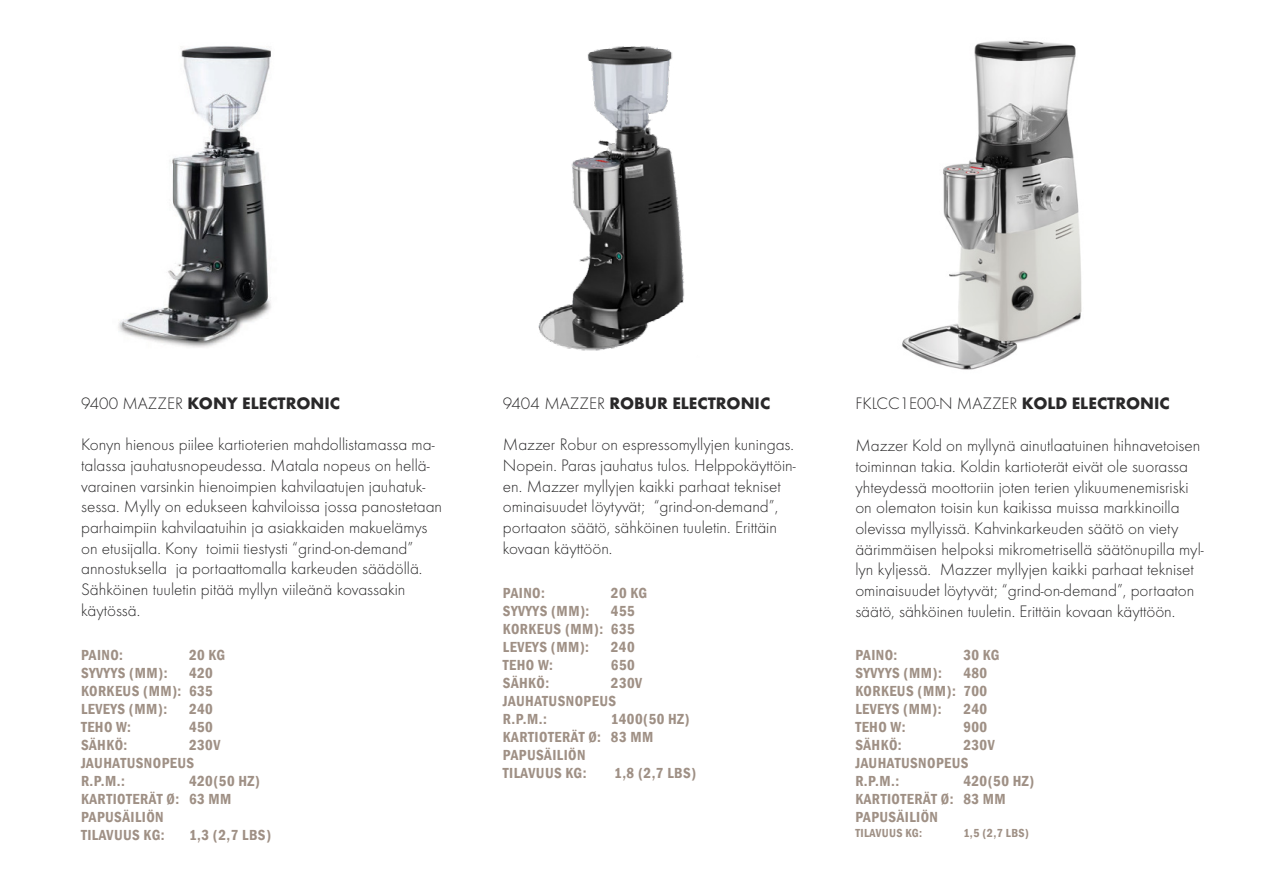
<style>
.page{position:relative;width:1263px;height:893px;background:#fff}
.page>*{position:absolute;margin:0;border:0;box-sizing:border-box;transform-origin:0 0}
.t1{font:300 17.25px/20.7px "Futura TOT";color:#292829}
.t2{font:700 17.25px "Futura TOT";color:#292829}
.t3{font:600 condensed 15px/18px "Franklin Gothic";letter-spacing:.03em;color:#9f9085}
.t4{font:600 condensed 12px "Franklin Gothic";letter-spacing:.03em;color:#9f9085}
.s1{font-weight:300}
.s2{font-weight:700}
</style>
<div class="page">
<img style="left:118px;top:46px;width:153px;height:302px">
<img style="left:902px;top:40px;width:180px;height:330px">
<img style="left:538px;top:46px;width:146px;height:305px">
<p class="t2" style="left:81px;top:392px;width:260px"><span class="s1">9400 MAZZER</span> KONY ELECTRONIC</p>
<p class="t1" style="left:81px;top:434px;width:362px">Konyn hienous piilee kartioterien mahdollistamassa ma&shy;talassa jauhatusnopeudessa. Matala nopeus on hellä&shy;varainen varsinkin hienoimpien kahvilaatujen jauhatuk&shy;sessa. Mylly on edukseen kahviloissa jossa panostetaan parhaimpiin kahvilaatuihin ja asiakkaiden makuelämys on etusijalla. Kony toimii tiestysti “grind-on-demand” annostuksella ja portaattomalla karkeuden säädöllä.<br>Sähköinen tuuletin pitää myllyn viileänä kovassakin käytössä.</p>
<p class="t3" style="left:81px;top:646px;width:44px">PAINO:</p>
<p class="t3" style="left:189px;top:646px;width:38px">20 KG</p>
<p class="t3" style="left:81px;top:664px;width:88px">SYVYYS (MM):</p>
<p class="t3" style="left:81px;top:664px;width:133px;text-align:justify;text-indent:108px">420<br>KORKEUS (MM): 635<br>LEVEYS (MM):</p>
<p class="t3" style="left:189px;top:700px;width:25px">240</p>
<p class="t3" style="left:81px;top:718px;width:52px">TEHO W:</p>
<p class="t3" style="left:189px;top:718px;width:25px">450</p>
<p class="t3" style="left:81px;top:736px;width:48px">SÄHKÖ:</p>
<p class="t3" style="left:81px;top:736px;width:141px;text-indent:108px">230V<br>JAUHATUSNOPEUS<br>R.P.M.:</p>
<p class="t3" style="left:81px;top:772px;width:180px;text-indent:108px">420(50 HZ)<br>KARTIOTERÄT Ø: 63 MM<br>PAPUSÄILIÖN<br>TILAVUUS KG:</p>
<p class="t3" style="left:189px;top:826px;width:84px">1,3 (2,7 LBS)</p>
<p class="t2" style="left:503px;top:392px;width:269px"><span class="s1">9404 MAZZER</span> ROBUR ELECTRONIC</p>
<p class="t1" style="left:503px;top:434px;width:294px">Mazzer Robur on espressomyllyjen kuningas.<br>Nopein. Paras jauhatus tulos. Helppokäyttöin&shy;en. Mazzer myllyjen kaikki parhaat tekniset ominaisuudet löytyvät; “grind-on-demand”, portaaton säätö, sähköinen tuuletin. Erittäin kovaan käyttöön.</p>
<p class="t3" style="left:503px;top:584px;width:44px">PAINO:</p>
<p class="t3" style="left:611px;top:584px;width:38px">20 KG</p>
<p class="t3" style="left:503px;top:602px;width:88px">SYVYYS (MM):</p>
<p class="t3" style="left:503px;top:602px;width:133px;text-align:justify;text-indent:108px">455<br>KORKEUS (MM): 635<br>LEVEYS (MM):</p>
<p class="t3" style="left:611px;top:638px;width:25px">240</p>
<p class="t3" style="left:503px;top:656px;width:52px">TEHO W:</p>
<p class="t3" style="left:611px;top:656px;width:25px">650</p>
<p class="t3" style="left:503px;top:674px;width:48px">SÄHKÖ:</p>
<p class="t3" style="left:503px;top:674px;width:141px;text-indent:108px">230V<br>JAUHATUSNOPEUS<br>R.P.M.:</p>
<p class="t3" style="left:503px;top:710px;width:188px;text-indent:108px">1400(50 HZ)<br>KARTIOTERÄT Ø: 83 MM<br>PAPUSÄILIÖN<br>TILAVUUS KG:</p>
<p class="t3" style="left:614px;top:764px;width:84px">1,8 (2,7 LBS)</p>
<p class="t1" style="left:855px;top:393px;width:316px">FKLCC1E00-N MAZZER <span class="s2">KOLD ELECTRONIC</span></p>
<p class="t1" style="left:855px;top:435px;width:350px">Mazzer Kold on myllynä ainutlaatuinen hihnavetoisen toiminnan takia. Koldin kartioterät eivät ole suorassa yhteydessä moottoriin joten terien ylikuumenemisriski on olematon toisin kun kaikissa muissa markkinoilla olevissa myllyissä. Kahvinkarkeuden säätö on viety äärimmäisen helpoksi mikrometrisellä säätönupilla myl&shy;lyn kyljessä. Mazzer myllyjen kaikki parhaat tekniset ominaisuudet löytyvät; “grind-on-demand”, portaaton säätö, sähköinen tuuletin. Erittäin kovaan käyttöön.</p>
<p class="t3" style="left:855px;top:646px;width:44px">PAINO:</p>
<p class="t3" style="left:963px;top:646px;width:38px">30 KG</p>
<p class="t3" style="left:855px;top:664px;width:88px">SYVYYS (MM):</p>
<p class="t3" style="left:855px;top:664px;width:133px;text-align:justify;text-indent:108px">480<br>KORKEUS (MM): 700<br>LEVEYS (MM):</p>
<p class="t3" style="left:963px;top:700px;width:25px">240</p>
<p class="t3" style="left:855px;top:718px;width:52px">TEHO W:</p>
<p class="t3" style="left:963px;top:718px;width:25px">900</p>
<p class="t3" style="left:855px;top:736px;width:48px">SÄHKÖ:</p>
<p class="t3" style="left:855px;top:736px;width:141px;text-indent:108px">230V<br>JAUHATUSNOPEUS<br>R.P.M.:</p>
<p class="t3" style="left:855px;top:772px;width:180px;text-indent:108px">420(50 HZ)<br>KARTIOTERÄT Ø: 83 MM<br>PAPUSÄILIÖN</p>
<p class="t4" style="left:855px;top:824px;width:68px">TILAVUUS KG:</p>
<p class="t4" style="left:963px;top:824px;width:67px">1,5 (2,7 LBS)</p>
</div>
